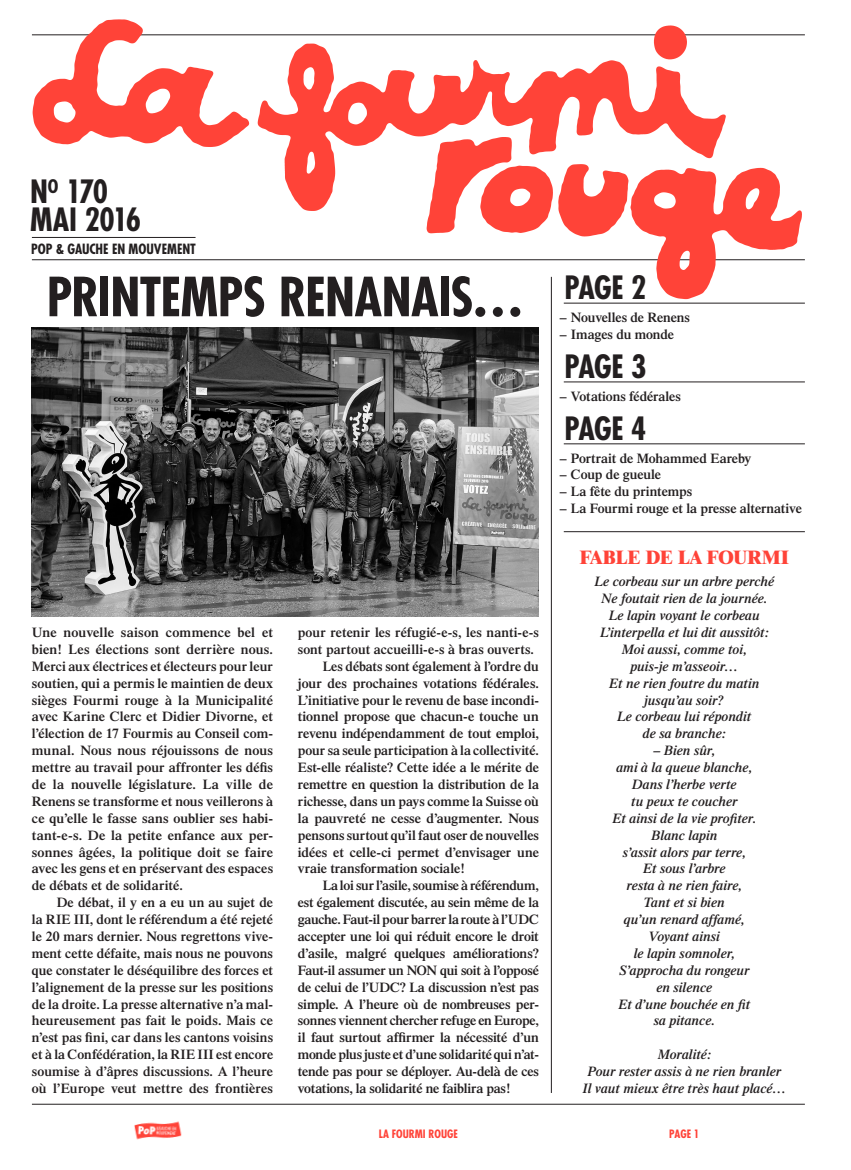
<style>
.page{position:relative;width:851px;height:1170px;background:#fff}
.page>*{position:absolute;margin:0;border:0;box-sizing:border-box;transform-origin:0 0}
.INTER-TITRE{font:700 condensed 52.5px "Futura";letter-spacing:-.015em;color:#231f20}
.t1{font:700 condensed 31.25px "Futura";letter-spacing:-.025em;color:#231f20}
.TITRES{font:800 18.75px "Times";color:#ff4338}
.TEXTE-BASE{font:600 13.75px/16.9px "Times";color:#231f20;text-align:justify}
.TEXTE-BASE-1E-LIGNE{font:600 13.75px/16.9px "Times";letter-spacing:-.005em;color:#231f20;text-align:justify}
.TEXTE-BASE-1E-LIGNE-2{font:italic 600 13.75px "Times";color:#231f20}
.t2{font:700 condensed 13.75px "Futura";letter-spacing:-.005em;color:#231f20}
.t3{font:700 condensed 11.25px "Futura";color:#ff4338}
</style>
<div class="page">
<img style="left:134px;top:1121px;width:48px;height:19px">
<hr style="left:32px;top:1103px;width:772px;height:1px;background:#231f20">
<img style="left:31px;top:19px;width:774px;height:285px">
<hr style="left:563px;top:531px;width:241px;height:1px;background:#231f20">
<hr style="left:563px;top:303px;width:241px;height:1px;background:#231f20">
<hr style="left:563px;top:381px;width:241px;height:1px;background:#231f20">
<hr style="left:563px;top:443px;width:241px;height:1px;background:#231f20">
<hr style="left:551px;top:277px;width:1px;height:815px;background:#231f20">
<img style="left:32px;top:327px;width:507px;height:289px">
<p class="t1" style="left:30px;top:172px;width:80px">N<sup>O</sup> 170</p>
<p class="t1" style="left:30px;top:200px;width:112px">MAI 2016</p>
<p class="t2" style="left:31px;top:241px;width:166px">POP &amp; GAUCHE EN MOUVEMENT</p>
<p class="INTER-TITRE" style="left:47px;top:264px;width:479px">PRINTEMPS RENANAIS…</p>
<p class="t1" style="left:564px;top:268px;width:83px">PAGE 2</p>
<p class="TEXTE-BASE-1E-LIGNE" style="left:559px;top:308px;width:132px">– Nouvelles de Renens</p>
<p class="TEXTE-BASE-1E-LIGNE" style="left:559px;top:325px;width:116px">– Images du monde</p>
<p class="t1" style="left:564px;top:347px;width:83px">PAGE 3</p>
<p class="TEXTE-BASE-1E-LIGNE" style="left:559px;top:387px;width:122px">– Votations fédérales</p>
<p class="t1" style="left:564px;top:409px;width:83px">PAGE 4</p>
<p class="TEXTE-BASE-1E-LIGNE" style="left:559px;top:449px;width:193px">– Portrait de Mohammed Eareby</p>
<p class="TEXTE-BASE-1E-LIGNE" style="left:559px;top:466px;width:103px">– Coup de gueule</p>
<p class="TEXTE-BASE-1E-LIGNE" style="left:559px;top:483px;width:134px">– La fête du printemps</p>
<p class="TEXTE-BASE-1E-LIGNE" style="left:559px;top:500px;width:243px">– La Fourmi rouge et la presse alternative</p>
<p class="TEXTE-BASE-1E-LIGNE" style="left:32px;top:623px;width:242px">Une nouvelle saison commence bel et bien! Les élections sont derrière nous.<br>Merci aux électrices et électeurs pour leur soutien, qui a permis le maintien de deux sièges Fourmi rouge à la Municipalité avec Karine Clerc et Didier Divorne, et l’élection de 17 Fourmis au Conseil com&shy;munal. Nous nous réjouissons de nous mettre au travail pour affronter les défis de la nouvelle législature. La ville de Renens se transforme et nous veillerons à ce qu’elle le fasse sans oublier ses habi&shy;tant-e-s. De la petite enfance aux per&shy;sonnes âgées, la politique doit se faire avec les gens et en préservant des espaces de débats et de solidarité.</p>
<p class="TEXTE-BASE" style="left:32px;top:893px;width:243px;text-indent:25px">De débat, il y en a eu un au sujet de la RIE III, dont le référendum a été rejeté le 20 mars dernier. Nous regrettons vive&shy;ment cette défaite, mais nous ne pouvons que constater le déséquilibre des forces et l’alignement de la presse sur les positions de la droite. La presse alternative n’a mal&shy;heureusement pas fait le poids. Mais ce n’est pas fini, car dans les cantons voisins et à la Confédération, la RIE III est encore soumise à d’âpres discussions. A l’heure où l’Europe veut mettre des frontières</p>
<p class="TEXTE-BASE" style="left:298px;top:623px;width:242px">pour retenir les réfugié-e-s, les nanti-e-s sont partout accueilli-e-s à bras ouverts.</p>
<p class="TEXTE-BASE" style="left:298px;top:657px;width:242px;text-indent:25px">Les débats sont également à l’ordre du jour des prochaines votations fédérales.<br>L’initiative pour le revenu de base incondi&shy;tionnel propose que chacun-e touche un revenu indépendamment de tout emploi, pour sa seule participation à la collectivité.<br>Est-elle réaliste? Cette idée a le mérite de remettre en question la distribution de la richesse, dans un pays comme la Suisse où la pauvreté ne cesse d’augmenter. Nous pensons surtout qu’il faut oser de nouvelles idées et celle-ci permet d’envisager une vraie transformation sociale!</p>
<p class="TEXTE-BASE" style="left:298px;top:876px;width:242px;text-indent:25px">La loi sur l’asile, soumise à référendum, est également discutée, au sein même de la gauche. Faut-il pour barrer la route à l’UDC accepter une loi qui réduit encore le droit d’asile, malgré quelques améliorations?<br>Faut-il assumer un NON qui soit à l’opposé de celui de l’UDC? La discussion n’est pas simple. A l’heure où de nombreuses per&shy;sonnes viennent chercher refuge en Europe, il faut surtout affirmer la nécessité d’un monde plus juste et d’une solidarité qui n’at&shy;tende pas pour se déployer. Au-delà de ces votations, la solidarité ne faiblira pas!</p>
<p class="TITRES" style="left:580px;top:545px;width:210px">FABLE DE LA FOURMI</p>
<p class="TEXTE-BASE-1E-LIGNE-2" style="left:594px;top:573px;width:181px">Le corbeau sur un arbre perché</p>
<p class="TEXTE-BASE-1E-LIGNE-2" style="left:601px;top:590px;width:167px">Ne foutait rien de la journée.</p>
<p class="TEXTE-BASE-1E-LIGNE-2" style="left:608px;top:607px;width:152px">Le lapin voyant le corbeau</p>
<p class="TEXTE-BASE-1E-LIGNE-2" style="left:600px;top:624px;width:170px">L’interpella et lui dit aussitôt:</p>
<p class="TEXTE-BASE-1E-LIGNE-2" style="left:621px;top:641px;width:126px">Moi aussi, comme toi,</p>
<p class="TEXTE-BASE-1E-LIGNE-2" style="left:630px;top:658px;width:109px">puis-je m’asseoir…</p>
<p class="TEXTE-BASE-1E-LIGNE-2" style="left:609px;top:675px;width:152px">Et ne rien foutre du matin</p>
<p class="TEXTE-BASE-1E-LIGNE-2" style="left:644px;top:692px;width:82px">jusqu’au soir?</p>
<p class="TEXTE-BASE-1E-LIGNE-2" style="left:617px;top:708px;width:136px">Le corbeau lui répondit</p>
<p class="TEXTE-BASE-1E-LIGNE-2" style="left:643px;top:725px;width:84px">de sa branche:</p>
<p class="TEXTE-BASE-1E-LIGNE-2" style="left:653px;top:742px;width:63px">– Bien sûr,</p>
<p class="TEXTE-BASE-1E-LIGNE-2" style="left:616px;top:759px;width:137px">ami à la queue blanche,</p>
<p class="TEXTE-BASE-1E-LIGNE-2" style="left:632px;top:776px;width:106px">Dans l’herbe verte</p>
<p class="TEXTE-BASE-1E-LIGNE-2" style="left:631px;top:793px;width:108px">tu peux te coucher</p>
<p class="TEXTE-BASE-1E-LIGNE-2" style="left:612px;top:810px;width:145px">Et ainsi de la vie profiter.</p>
<p class="TEXTE-BASE-1E-LIGNE-2" style="left:651px;top:827px;width:68px">Blanc lapin</p>
<p class="TEXTE-BASE-1E-LIGNE-2" style="left:622px;top:843px;width:124px">s’assit alors par terre,</p>
<p class="TEXTE-BASE-1E-LIGNE-2" style="left:643px;top:860px;width:84px">Et sous l’arbre</p>
<p class="TEXTE-BASE-1E-LIGNE-2" style="left:626px;top:877px;width:117px">resta à ne rien faire,</p>
<p class="TEXTE-BASE-1E-LIGNE-2" style="left:643px;top:894px;width:82px">Tant et si bien</p>
<p class="TEXTE-BASE-1E-LIGNE-2" style="left:624px;top:911px;width:122px">qu’un renard affamé,</p>
<p class="TEXTE-BASE-1E-LIGNE-2" style="left:648px;top:928px;width:73px">Voyant ainsi</p>
<p class="TEXTE-BASE-1E-LIGNE-2" style="left:633px;top:945px;width:103px">le lapin somnoler,</p>
<p class="TEXTE-BASE-1E-LIGNE-2" style="left:619px;top:962px;width:132px">S’approcha du rongeur</p>
<p class="TEXTE-BASE-1E-LIGNE-2" style="left:656px;top:978px;width:57px">en silence</p>
<p class="TEXTE-BASE-1E-LIGNE-2" style="left:618px;top:995px;width:133px">Et d’une bouchée en fit</p>
<p class="TEXTE-BASE-1E-LIGNE-2" style="left:653px;top:1012px;width:63px">sa pitance.</p>
<p class="TEXTE-BASE-1E-LIGNE-2" style="left:657px;top:1046px;width:54px">Moralité:</p>
<p class="TEXTE-BASE-1E-LIGNE-2" style="left:587px;top:1063px;width:195px">Pour rester assis à ne rien branler</p>
<p class="TEXTE-BASE-1E-LIGNE-2" style="left:582px;top:1080px;width:205px">Il vaut mieux être très haut placé…</p>
<p class="t3" style="left:379px;top:1126px;width:81px">LA FOURMI ROUGE</p>
<p class="t3" style="left:669px;top:1126px;width:32px">PAGE 1</p>
</div>
